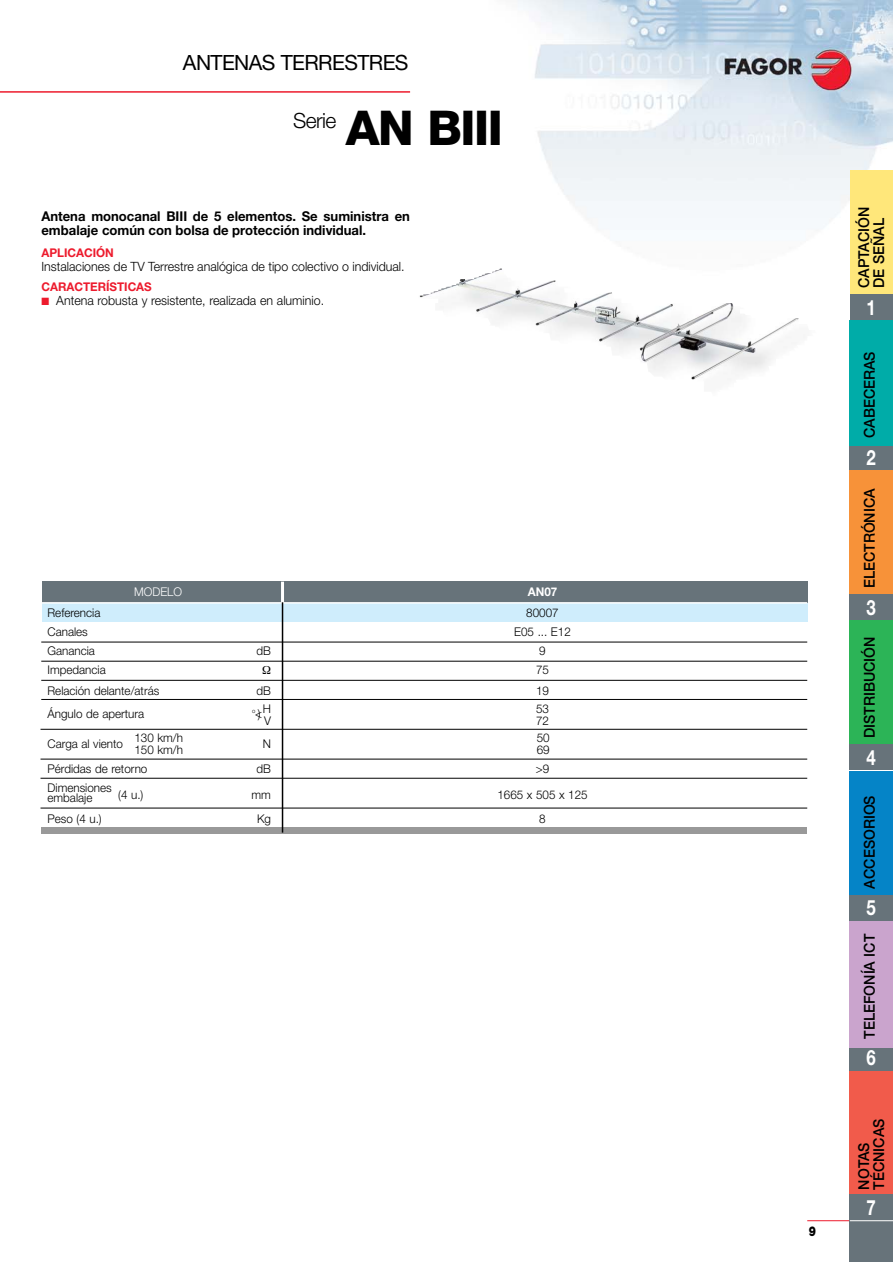
<style>
.page{position:relative;width:893px;height:1262px;background:#fff}
.page>*{position:absolute;margin:0;border:0;box-sizing:border-box;transform-origin:0 0}
.t1{font:800 48px "Helvetica Neue";letter-spacing:-.03em;color:#000}
.t2{font:21px "Helvetica Neue";letter-spacing:-.03em;color:#000}
.t3{font:700 21px "Helvetica Neue";color:#fff;scale:.8 1}
.t4{font:300 21px "Helvetica Neue";letter-spacing:-.03em;color:#000}
.t5{font:500 15px/15px "Helvetica Neue";color:#000;scale:.95 1}
.t6{font:700 13.5px/14.2px "Helvetica Neue";color:#000}
.t7{font:900 13.5px "Helvetica Neue";color:#000;scale:.8 1}
.t8{font:300 12.75px "Helvetica Neue";color:#000}
.t9{font:300 12px/10.5px "Helvetica Neue";color:#000}
.t10{font:700 12px "Helvetica Neue";color:#ed1b2d}
.t11{font:300 12px "Helvetica Neue";color:#fff}
.t12{font:700 12px "Helvetica Neue";color:#fff}
.s1{color:#ed1b2d}
</style>
<div class="page">
<img style="left:40px;top:0;width:852px;height:1222px">
<div style="left:849px;top:170px;width:43px;height:150px;background:#ffe77a"></div>
<div style="left:849px;top:294px;width:43px;height:26px;background:#67737a"></div>
<hr style="left:807px;top:1220px;width:85px;height:1px;background:#ed1b2d">
<hr style="left:0;top:91px;width:410px;height:2px;background:#ed1b2d">
<div style="left:849px;top:320px;width:43px;height:150px;background:#00aca8"></div>
<div style="left:849px;top:446px;width:43px;height:25px;background:#67737a"></div>
<div style="left:849px;top:470px;width:43px;height:150px;background:#f79239"></div>
<div style="left:849px;top:594px;width:43px;height:26px;background:#67737a"></div>
<div style="left:849px;top:620px;width:43px;height:150px;background:#2cb457"></div>
<div style="left:849px;top:744px;width:43px;height:26px;background:#67737a"></div>
<div style="left:849px;top:770px;width:43px;height:150px;background:#0584c7"></div>
<div style="left:849px;top:894px;width:43px;height:26px;background:#67737a"></div>
<div style="left:849px;top:920px;width:43px;height:150px;background:#caa4cd"></div>
<div style="left:849px;top:1047px;width:43px;height:26px;background:#67737a"></div>
<div style="left:849px;top:1070px;width:43px;height:150px;background:#f15b4b"></div>
<div style="left:849px;top:1194px;width:43px;height:68px;background:#67737a"></div>
<hr style="left:849px;top:1220px;width:43px;height:1px;background:#fff">
<img style="left:418px;top:268px;width:398px;height:128px">
<div style="left:42px;top:603px;width:765px;height:19px;background:#cfedfc"></div>
<div style="left:42px;top:581px;width:765px;height:22px;background:#67737a"></div>
<hr style="left:42px;top:602px;width:765px;height:1px;background:#fff">
<hr style="left:41px;top:642px;width:766px;height:1px;background:#000">
<hr style="left:41px;top:661px;width:766px;height:1px;background:#000">
<hr style="left:41px;top:680px;width:766px;height:1px;background:#000">
<hr style="left:41px;top:699px;width:766px;height:1px;background:#000">
<hr style="left:40px;top:729px;width:767px;height:1px;background:#000">
<hr style="left:40px;top:759px;width:767px;height:1px;background:#000">
<hr style="left:40px;top:778px;width:767px;height:1px;background:#000">
<hr style="left:40px;top:807px;width:767px;height:1px;background:#000">
<div style="left:41px;top:827px;width:766px;height:7px;background:#999"></div>
<hr style="left:281px;top:581px;width:3px;height:22px;background:#fff">
<hr style="left:282px;top:602px;width:1px;height:230px;background:#000">
<svg style="left:263px;top:666px;width:7px;height:8px"></svg>
<h2 class="t2" style="left:183px;top:54px;width:227px">ANTENAS TERRESTRES</h2>
<h2 class="t4" style="left:293px;top:113px;width:45px">Serie</h2>
<h1 class="t1" style="left:346px;top:111px;width:158px">AN BIII</h1>
<p class="t6" style="left:41px;top:210px;width:370px">Antena monocanal BIII de 5 elementos. Se suministra en embalaje común con bolsa de protección individual.</p>
<p class="t10" style="left:41px;top:248px;width:74px">APLICACIÓN</p>
<p class="t8" style="left:41px;top:262px;width:365px">Instalaciones de TV Terrestre analógica de tipo colectivo o individual.</p>
<p class="t10" style="left:41px;top:283px;width:112px">CARACTERÍSTICAS</p>
<p class="t8" style="left:41px;top:296px;width:284px"><span class="s1">■</span> Antena robusta y resistente, realizada en aluminio.</p>
<p class="t11" style="left:134px;top:587px;width:50px">MODELO</p>
<p class="t12" style="left:527px;top:587px;width:31px">AN07</p>
<p class="t9" style="left:48px;top:608px;width:54px">Referencia</p>
<p class="t9" style="left:526px;top:608px;width:34px">80007</p>
<p class="t9" style="left:48px;top:627px;width:42px">Canales</p>
<p class="t9" style="left:514px;top:627px;width:58px">E05 ... E12</p>
<p class="t9" style="left:48px;top:646px;width:49px">Ganancia</p>
<p class="t9" style="left:256px;top:646px;width:16px">dB</p>
<p class="t9" style="left:539px;top:646px;width:8px">9</p>
<p class="t9" style="left:48px;top:666px;width:60px">Impedancia</p>
<p class="t9" style="left:536px;top:666px;width:14px">75</p>
<p class="t9" style="left:48px;top:687px;width:113px">Relación delante/atrás</p>
<p class="t9" style="left:256px;top:687px;width:16px">dB</p>
<p class="t9" style="left:536px;top:687px;width:14px">19</p>
<p class="t9" style="left:263px;top:705px;width:10px">H</p>
<p class="t9" style="left:536px;top:705px;width:14px">53</p>
<p class="t9" style="left:48px;top:709px;width:98px">Ángulo de apertura</p>
<p class="t9" style="left:252px;top:709px;width:12px"><sup>o</sup> &lt;)</p>
<p class="t9" style="left:264px;top:717px;width:8px">V</p>
<p class="t9" style="left:536px;top:717px;width:14px">72</p>
<p class="t9" style="left:134px;top:733px;width:50px">130 km/h</p>
<p class="t9" style="left:537px;top:733px;width:14px">50</p>
<p class="t9" style="left:48px;top:739px;width:77px">Carga al viento</p>
<p class="t9" style="left:263px;top:739px;width:10px">N</p>
<p class="t9" style="left:134px;top:745px;width:50px">150 km/h</p>
<p class="t9" style="left:537px;top:745px;width:14px">69</p>
<p class="t9" style="left:48px;top:764px;width:101px">Pérdidas de retorno</p>
<p class="t9" style="left:256px;top:764px;width:16px">dB</p>
<p class="t9" style="left:535px;top:764px;width:15px">&gt;9</p>
<p class="t9" style="left:48px;top:783px;width:66px">Dimensiones embalaje</p>
<p class="t9" style="left:118px;top:790px;width:27px">(4 u.)</p>
<p class="t9" style="left:251px;top:790px;width:21px">mm</p>
<p class="t9" style="left:497px;top:790px;width:92px">1665 x 505 x 125</p>
<p class="t9" style="left:48px;top:814px;width:56px">Peso (4 u.)</p>
<p class="t9" style="left:257px;top:814px;width:16px">Kg</p>
<p class="t9" style="left:539px;top:814px;width:8px">8</p>
<p class="t7" style="left:808px;top:1226px;width:11px">9</p>
<p class="t5" style="left:857px;top:288px;width:87px;rotate:-90deg">CAPTACIÓN<br>DE SEÑAL</p>
<h2 class="t3" style="left:866px;top:300px;width:13px">1</h2>
<p class="t5" style="left:863px;top:438px;width:93px;rotate:-90deg">CABECERAS</p>
<h2 class="t3" style="left:866px;top:450px;width:13px">2</h2>
<p class="t5" style="left:863px;top:588px;width:107px;rotate:-90deg">ELECTRÓNICA</p>
<h2 class="t3" style="left:866px;top:600px;width:13px">3</h2>
<p class="t5" style="left:863px;top:738px;width:108px;rotate:-90deg">DISTRIBUCIÓN</p>
<h2 class="t3" style="left:866px;top:750px;width:13px">4</h2>
<p class="t5" style="left:863px;top:888px;width:100px;rotate:-90deg">ACCESORIOS</p>
<h2 class="t3" style="left:866px;top:900px;width:13px">5</h2>
<p class="t5" style="left:863px;top:1038px;width:112px;rotate:-90deg">TELEFONÍA ICT</p>
<h2 class="t3" style="left:866px;top:1050px;width:13px">6</h2>
<p class="t5" style="left:857px;top:1189px;width:76px;rotate:-90deg">NOTAS<br>TÉCNICAS</p>
<h2 class="t3" style="left:866px;top:1200px;width:13px">7</h2>
</div>
